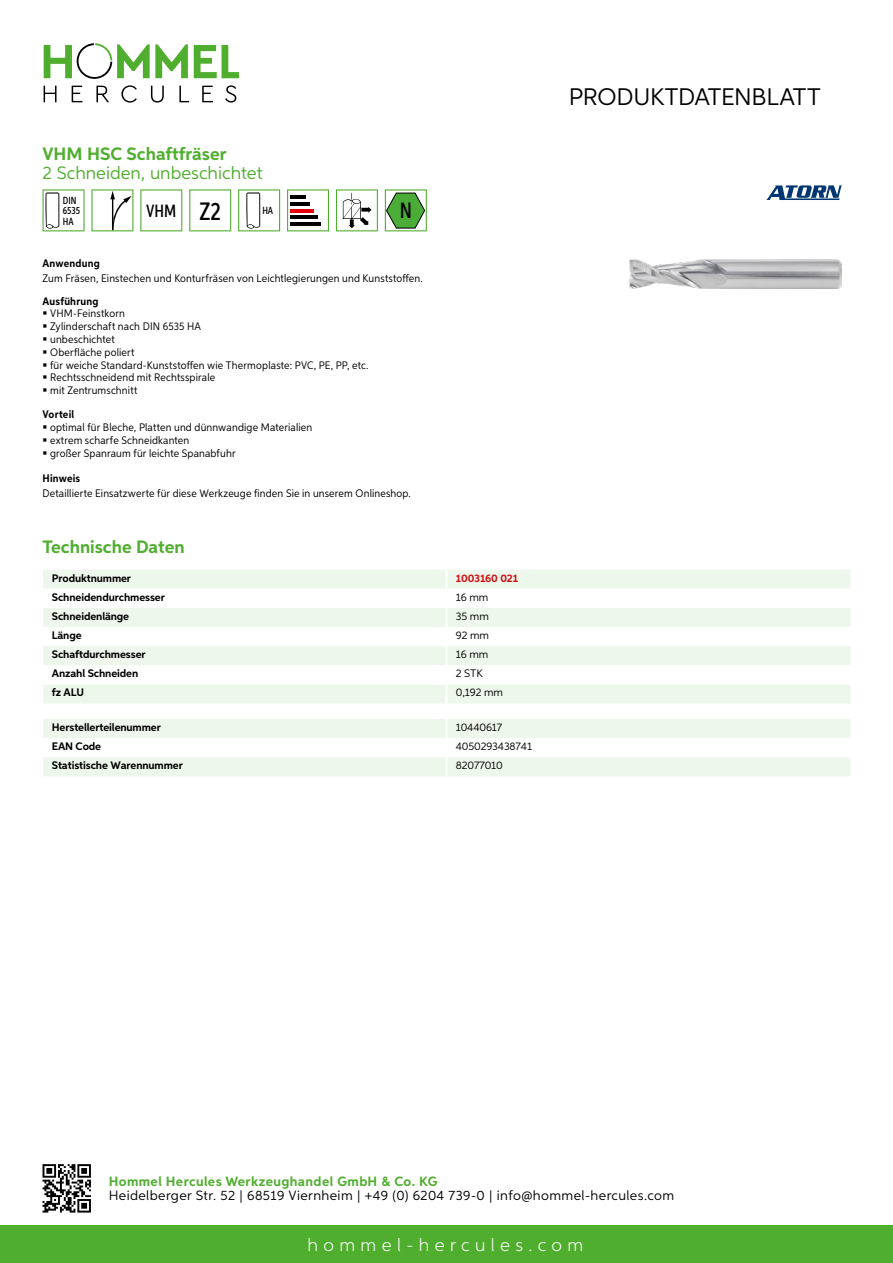
<style>
.page{position:relative;width:893px;height:1263px;background:#fff}
.page>*{position:absolute;margin:0;border:0;box-sizing:border-box;transform-origin:0 0}
.t1{font:24px "Aspira";letter-spacing:-.01em;color:#000}
.t2{font:500 22.2px "Aspira XX Nar";color:#000}
.t3{font:700 18px "Aspira";color:#50ae2f}
.t4{font:18px "Aspira";color:#50ae2f}
.t5{font:300 18px "Aspira";letter-spacing:.3em;color:#fff}
.t6{font:500 17.85px "Aspira XX Nar";color:#000}
.t7{font:13.5px "Aspira";letter-spacing:.03em;color:#000}
.t8{font:700 13.5px "Aspira";letter-spacing:.03em;color:#50ae2f}
.t9{font:10.95px/12.8px "Aspira Nar";letter-spacing:.015em;color:#000}
.t10{font:700 10.95px "Aspira";letter-spacing:-.01em;color:#000}
.t11{font:10.95px "Aspira";letter-spacing:-.01em;color:#000}
.t12{font:700 10.95px "Aspira Nar";letter-spacing:.02em;color:#000}
.t13{font:700 10.95px "Aspira";letter-spacing:-.01em;color:#cd1013}
.t14{font:500 10.35px/10.4px "Aspira XX Nar";color:#000}
.s1{font-size:25.2px}
</style>
<div class="page">
<div style="left:0;top:1226px;width:893px;height:37px;background:#50ae2f"></div>
<svg style="left:43px;top:1164px;width:48px;height:48px"></svg>
<svg style="left:194px;top:45px;width:45px;height:33px"></svg>
<svg style="left:44px;top:43px;width:144px;height:36px"></svg>
<svg style="left:44px;top:86px;width:13px;height:16px"></svg>
<svg style="left:72px;top:86px;width:10px;height:16px"></svg>
<svg style="left:96px;top:86px;width:13px;height:16px"></svg>
<svg style="left:121px;top:85px;width:16px;height:18px"></svg>
<svg style="left:151px;top:86px;width:13px;height:17px"></svg>
<svg style="left:179px;top:86px;width:10px;height:16px"></svg>
<svg style="left:202px;top:86px;width:11px;height:16px"></svg>
<svg style="left:225px;top:85px;width:11px;height:18px"></svg>
<div style="left:43px;top:570px;width:807px;height:133px;background:#eef7eb"></div>
<svg style="left:43px;top:589px;width:807px;height:95px"></svg>
<hr style="left:445px;top:570px;width:3px;height:19px;background:#fff">
<hr style="left:445px;top:589px;width:3px;height:19px;background:#fff">
<hr style="left:445px;top:608px;width:3px;height:19px;background:#fff">
<hr style="left:445px;top:627px;width:3px;height:19px;background:#fff">
<hr style="left:445px;top:646px;width:3px;height:19px;background:#fff">
<hr style="left:445px;top:665px;width:3px;height:19px;background:#fff">
<hr style="left:445px;top:684px;width:3px;height:19px;background:#fff">
<svg style="left:43px;top:719px;width:807px;height:57px"></svg>
<hr style="left:445px;top:757px;width:3px;height:19px;background:#fff">
<svg style="left:43px;top:189px;width:42px;height:42px"></svg>
<svg style="left:91px;top:189px;width:42px;height:42px"></svg>
<svg style="left:140px;top:189px;width:42px;height:42px"></svg>
<svg style="left:189px;top:189px;width:42px;height:42px"></svg>
<svg style="left:238px;top:189px;width:42px;height:42px"></svg>
<svg style="left:287px;top:189px;width:42px;height:42px"></svg>
<hr style="left:290px;top:196px;width:16px;height:3px;background:#000">
<hr style="left:290px;top:202px;width:20px;height:4px;background:#000">
<hr style="left:290px;top:209px;width:24px;height:3px;background:#e3000b">
<hr style="left:290px;top:216px;width:27px;height:3px;background:#000">
<hr style="left:290px;top:222px;width:31px;height:4px;background:#000">
<svg style="left:336px;top:189px;width:42px;height:42px"></svg>
<svg style="left:385px;top:189px;width:42px;height:42px"></svg>
<img style="left:629px;top:259px;width:213px;height:30px">
<svg style="left:766px;top:185px;width:76px;height:15px"></svg>
<h3 class="t3" style="left:43px;top:142px;width:186px">VHM HSC Schaftfräser</h3>
<h3 class="t4" style="left:43px;top:162px;width:222px">2 Schneiden, unbeschichtet</h3>
<p class="t14" style="left:63px;top:195px;width:19px">DIN<br>6535<br>HA</p>
<h3 class="t6" style="left:146px;top:200px;width:76px">VHM <span class="s1">Z2</span></h3>
<p class="t14" style="left:262px;top:205px;width:12px">HA</p>
<h2 class="t2" style="left:400px;top:197px;width:14px">N</h2>
<p class="t12" style="left:43px;top:257px;width:59px">Anwendung</p>
<p class="t9" style="left:43px;top:272px;width:382px">Zum Fräsen, Einstechen und Konturfräsen von Leichtlegierungen und Kunststoffen.</p>
<p class="t12" style="left:43px;top:294px;width:58px">Ausführung</p>
<p class="t9" style="left:50px;top:307px;width:320px">VHM-Feinstkorn<br>Zylinderschaft nach DIN 6535 HA<br>unbeschichtet<br>Oberfläche poliert<br>für weiche Standard-Kunststoffen wie Thermoplaste: PVC, PE, PP, etc.<br>Rechtsschneidend mit Rechtsspirale<br>mit Zentrumschnitt</p>
<p class="t12" style="left:43px;top:408px;width:33px">Vorteil</p>
<p class="t9" style="left:50px;top:421px;width:264px">optimal für Bleche, Platten und dünnwandige Materialien extrem scharfe Schneidkanten<br>großer Spanraum für leichte Spanabfuhr</p>
<p class="t12" style="left:43px;top:471px;width:39px">Hinweis</p>
<p class="t9" style="left:43px;top:487px;width:370px">Detaillierte Einsatzwerte für diese Werkzeuge finden Sie in unserem Onlineshop.</p>
<h3 class="t3" style="left:43px;top:535px;width:144px">Technische Daten</h3>
<p class="t10" style="left:52px;top:571px;width:81px">Produktnummer</p>
<p class="t13" style="left:456px;top:571px;width:64px">1003160 021</p>
<p class="t10" style="left:52px;top:590px;width:115px">Schneidendurchmesser</p>
<p class="t11" style="left:456px;top:590px;width:34px">16 mm</p>
<p class="t10" style="left:52px;top:609px;width:79px">Schneidenlänge</p>
<p class="t11" style="left:456px;top:609px;width:35px">35 mm</p>
<p class="t10" style="left:52px;top:628px;width:31px">Länge</p>
<p class="t11" style="left:456px;top:628px;width:35px">92 mm</p>
<p class="t10" style="left:52px;top:647px;width:95px">Schaftdurchmesser</p>
<p class="t11" style="left:456px;top:648px;width:34px">16 mm</p>
<p class="t10" style="left:52px;top:667px;width:88px">Anzahl Schneiden</p>
<p class="t11" style="left:456px;top:667px;width:22px">2 STK</p>
<p class="t10" style="left:52px;top:686px;width:34px">fz ALU</p>
<p class="t11" style="left:456px;top:686px;width:49px">0,192 mm</p>
<p class="t10" style="left:52px;top:720px;width:111px">Herstellerteilenummer</p>
<p class="t11" style="left:456px;top:720px;width:48px">10440617</p>
<p class="t10" style="left:52px;top:739px;width:51px">EAN Code</p>
<p class="t11" style="left:456px;top:739px;width:78px">4050293438741</p>
<p class="t10" style="left:52px;top:759px;width:132px">Statistische Warennummer</p>
<p class="t11" style="left:456px;top:759px;width:49px">82077010</p>
<h1 class="t1" style="left:569px;top:82px;width:253px">Produktdatenblatt</h1>
<p class="t8" style="left:109px;top:1172px;width:330px">Hommel Hercules Werkzeughandel GmbH &amp; Co. KG</p>
<p class="t7" style="left:109px;top:1187px;width:567px">Heidelberger Str. 52 | 68519 Viernheim | +49 (0) 6204 739-0 | info@hommel-hercules.com</p>
<h3 class="t5" style="left:307px;top:1234px;width:277px">hommel-hercules.com</h3>
</div>
